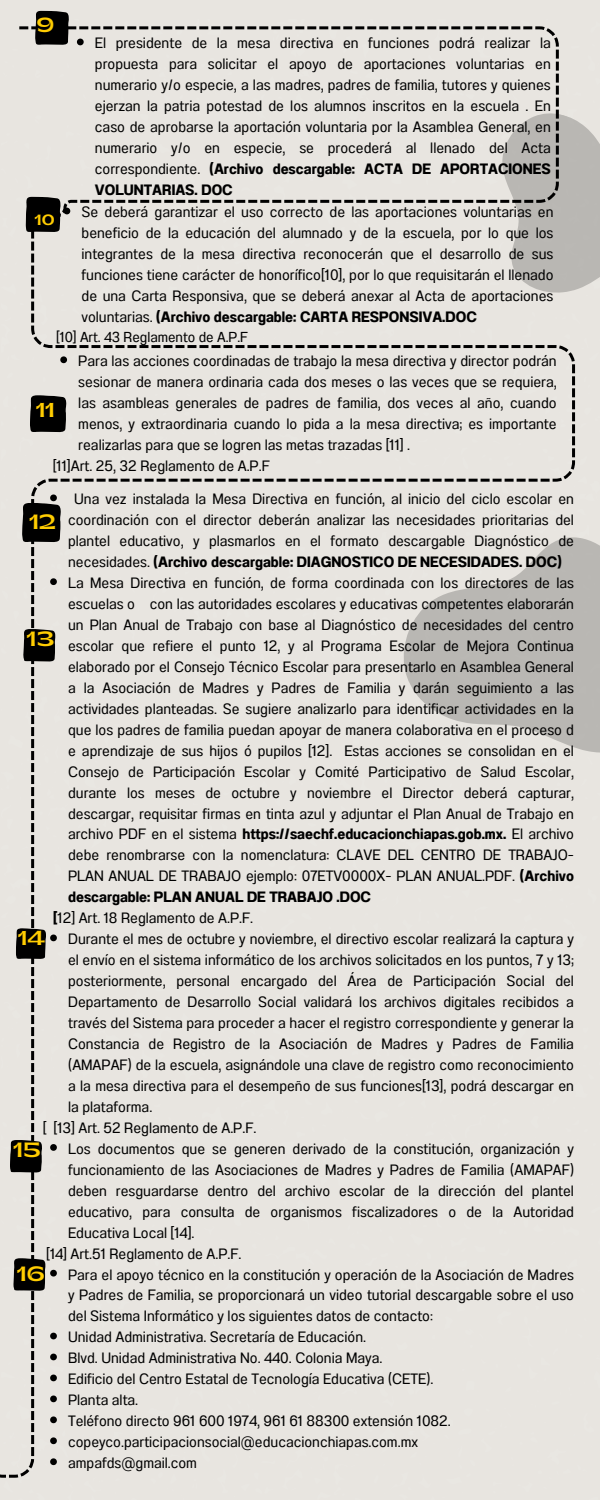
<style>
.page{position:relative;width:600px;height:1500px;background:#fff}
.page>*{position:absolute;margin:0;border:0;box-sizing:border-box;transform-origin:0 0}
.t1{font:700 19.5px "Gatwick";color:#ffcd02}
.t2{font:700 19.1px "Gatwick";color:#ffcd02}
.t3{font:700 19px "Gatwick";color:#ffcd02}
.t4{font:700 18.9px "Gatwick";color:#ffcd02}
.t5{font:15px/21px "Anantason Wd 87";color:#000;text-align:justify}
.t6{font:14.4px "Anantason Wd 87";color:#000}
.t7{font:700 14px "Gatwick";color:#ffcd02}
.s1{font-family:"Anantason Bold Wd 87"}
</style>
<div class="page">
<div style="left:0;top:18px;width:600px;height:1482px;background:#e8e5e0"></div>
<svg style="left:575px;top:485px;width:25px;height:344px;background:#cbc8c4"></svg>
<div style="left:19px;top:26px;width:540px;height:188px;background:#e8e5e0"></div>
<div style="left:0;top:214px;width:575px;height:1264px;background:#e8e5e0"></div>
<svg style="left:468px;top:101px;width:132px;height:222px;background:#cdcbc6"></svg>
<svg style="left:77px;top:39px;width:7px;height:6px"></svg>
<svg style="left:35px;top:10px;width:34px;height:36px"></svg>
<svg style="left:25px;top:196px;width:45px;height:37px;background:#3d3c3b"></svg>
<svg style="left:60px;top:356px;width:7px;height:7px"></svg>
<svg style="left:50px;top:578px;width:7px;height:7px"></svg>
<svg style="left:50px;top:1144px;width:7px;height:7px"></svg>
<svg style="left:50px;top:1333px;width:7px;height:6px"></svg>
<svg style="left:50px;top:1354px;width:7px;height:6px"></svg>
<svg style="left:50px;top:1375px;width:7px;height:6px"></svg>
<svg style="left:50px;top:1396px;width:7px;height:6px"></svg>
<svg style="left:50px;top:1416px;width:7px;height:7px"></svg>
<svg style="left:50px;top:1437px;width:7px;height:7px"></svg>
<svg style="left:50px;top:1458px;width:7px;height:7px"></svg>
<svg style="left:21px;top:495px;width:41px;height:49px;background:#3c3b3a"></svg>
<svg style="left:23px;top:629px;width:33px;height:34px"></svg>
<svg style="left:15px;top:928px;width:42px;height:32px"></svg>
<svg style="left:9px;top:1139px;width:34px;height:35px"></svg>
<svg style="left:13px;top:1258px;width:44px;height:34px"></svg>
<p class="t2" style="left:37px;top:16px;width:19px">9</p>
<p class="t5" style="left:95px;top:33px;width:457px">El presidente de la mesa directiva en funciones podrá realizar la propuesta para solicitar el apoyo de aportaciones voluntarias en numerario y/o especie, a las madres, padres de familia, tutores y quienes ejerzan la patria potestad de los alumnos inscritos en la escuela . En caso de aprobarse la aportación voluntaria por la Asamblea General, en numerario y/o en especie, se procederá al llenado del Acta correspondiente. <span class="s1">(Archivo descargable: ACTA DE APORTACIONES VOLUNTARIAS. DOC</span></p>
<p class="t7" style="left:35px;top:212px;width:21px">10</p>
<p class="t5" style="left:82px;top:202px;width:473px">Se deberá garantizar el uso correcto de las aportaciones voluntarias en beneficio de la educación del alumnado y de la escuela, por lo que los integrantes de la mesa directiva reconocerán que el desarrollo de sus funciones tiene carácter de honorífico[10], por lo que requisitarán el llenado de una Carta Responsiva, que se deberá anexar al Acta de aportaciones voluntarias. <span class="s1">(Archivo descargable: CARTA RESPONSIVA.DOC</span></p>
<p class="t6" style="left:56px;top:329px;width:193px">[10] Art. 43 Reglamento de A.P.F</p>
<p class="t5" style="left:78px;top:350px;width:480px">Para las acciones coordinadas de trabajo la mesa directiva y director podrán sesionar de manera ordinaria cada dos meses o las veces que se requiera, las asambleas generales de padres de familia, dos veces al año, cuando menos, y extraordinaria cuando lo pida a la mesa directiva; es importante realizarlas para que se logren las metas trazadas [11] .</p>
<p class="t5" style="left:53px;top:455px;width:218px">[11]Art. 25, 32 Reglamento de A.P.F</p>
<p class="t3" style="left:36px;top:401px;width:21px">11</p>
<h1 class="t5" style="left:68px;top:489px;width:507px;text-indent:6px">Una vez instalada la Mesa Directiva en función, al inicio del ciclo escolar en coordinación con el director deberán analizar las necesidades prioritarias del plantel educativo, y plasmarlos en el formato descargable Diagnóstico de necesidades. <span class="s1">(Archivo descargable: DIAGNOSTICO DE NECESIDADES. DOC)</span></h1>
<p class="t5" style="left:68px;top:572px;width:507px">La Mesa Directiva en función, de forma coordinada con los directores de las escuelas o con las autoridades escolares y educativas competentes elaborarán un Plan Anual de Trabajo con base al Diagnóstico de necesidades del centro escolar que refiere el punto 12, y al Programa Escolar de Mejora Continua elaborado por el Consejo Técnico Escolar para presentarlo en Asamblea General a la Asociación de Madres y Padres de Familia y darán seguimiento a las actividades planteadas. Se sugiere analizarlo para identificar actividades en la que los padres de familia puedan apoyar de manera colaborativa en el proceso d e aprendizaje de sus hijos ó pupilos [12]. Estas acciones se consolidan en el Consejo de Participación Escolar y Comité Participativo de Salud Escolar, durante los meses de octubre y noviembre el Director deberá capturar, descargar, requisitar firmas en tinta azul y adjuntar el Plan Anual de Trabajo en archivo PDF en el sistema <span class="s1">https://saechf.educacionchiapas.gob.mx.</span> El archivo debe renombrarse con la nomenclatura: CLAVE DEL CENTRO DE TRABAJO-PLAN ANUAL DE TRABAJO ejemplo: 07ETV0000X- PLAN ANUAL.PDF. <span class="s1">(Archivo descargable: PLAN ANUAL DE TRABAJO .DOC</span></p>
<h1 class="t5" style="left:53px;top:908px;width:201px"><span class="s1">[</span>12] Art. 18 Reglamento de A.P.F.</h1>
<p class="t5" style="left:68px;top:929px;width:507px">Durante el mes de octubre y noviembre, el directivo escolar realizará la captura y el envío en el sistema informático de los archivos solicitados en los puntos, 7 y 13; posteriormente, personal encargado del Área de Participación Social del Departamento de Desarrollo Social validará los archivos digitales recibidos a través del Sistema para proceder a hacer el registro correspondiente y generar la Constancia de Registro de la Asociación de Madres y Padres de Familia (AMAPAF) de la escuela, asignándole una clave de registro como reconocimiento a la mesa directiva para el desempeño de sus funciones[13], podrá descargar en la plataforma.</p>
<p class="t5" style="left:43px;top:1117px;width:215px">[ [13] Art. 52 Reglamento de A.P.F.</p>
<p class="t5" style="left:68px;top:1138px;width:507px">Los documentos que se generen derivado de la constitución, organización y funcionamiento de las Asociaciones de Madres y Padres de Familia (AMAPAF) deben resguardarse dentro del archivo escolar de la dirección del plantel educativo, para consulta de organismos fiscalizadores o de la Autoridad Educativa Local [14].</p>
<p class="t5" style="left:46px;top:1243px;width:197px">[14] Art.51 Reglamento de A.P.F.</p>
<p class="t5" style="left:68px;top:1264px;width:507px">Para el apoyo técnico en la constitución y operación de la Asociación de Madres y Padres de Familia, se proporcionará un video tutorial descargable sobre el uso del Sistema Informático y los siguientes datos de contacto:</p>
<p class="t5" style="left:68px;top:1327px;width:300px">Unidad Administrativa. Secretaría de Educación.</p>
<p class="t5" style="left:68px;top:1348px;width:316px">Blvd. Unidad Administrativa No. 440. Colonia Maya.</p>
<p class="t5" style="left:68px;top:1369px;width:367px">Edificio del Centro Estatal de Tecnología Educativa (CETE).</p>
<p class="t5" style="left:68px;top:1390px;width:72px">Planta alta.</p>
<h1 class="t5" style="left:68px;top:1411px;width:384px">Teléfono directo 961 600 1974, 961 61 88300 extensión 1082.</h1>
<p class="t5" style="left:68px;top:1431px;width:351px">copeyco.participacionsocial@educacionchiapas.com.mx</p>
<h1 class="t5" style="left:68px;top:1452px;width:130px">ampafds@gmail.com</h1>
<p class="t1" style="left:29px;top:512px;width:28px">12</p>
<h1 class="t1" style="left:27px;top:629px;width:29px">13</h1>
<p class="t4" style="left:18px;top:928px;width:28px">14</p>
<p class="t1" style="left:14px;top:1140px;width:28px">15</p>
<p class="t1" style="left:17px;top:1264px;width:29px">16</p>
</div>
